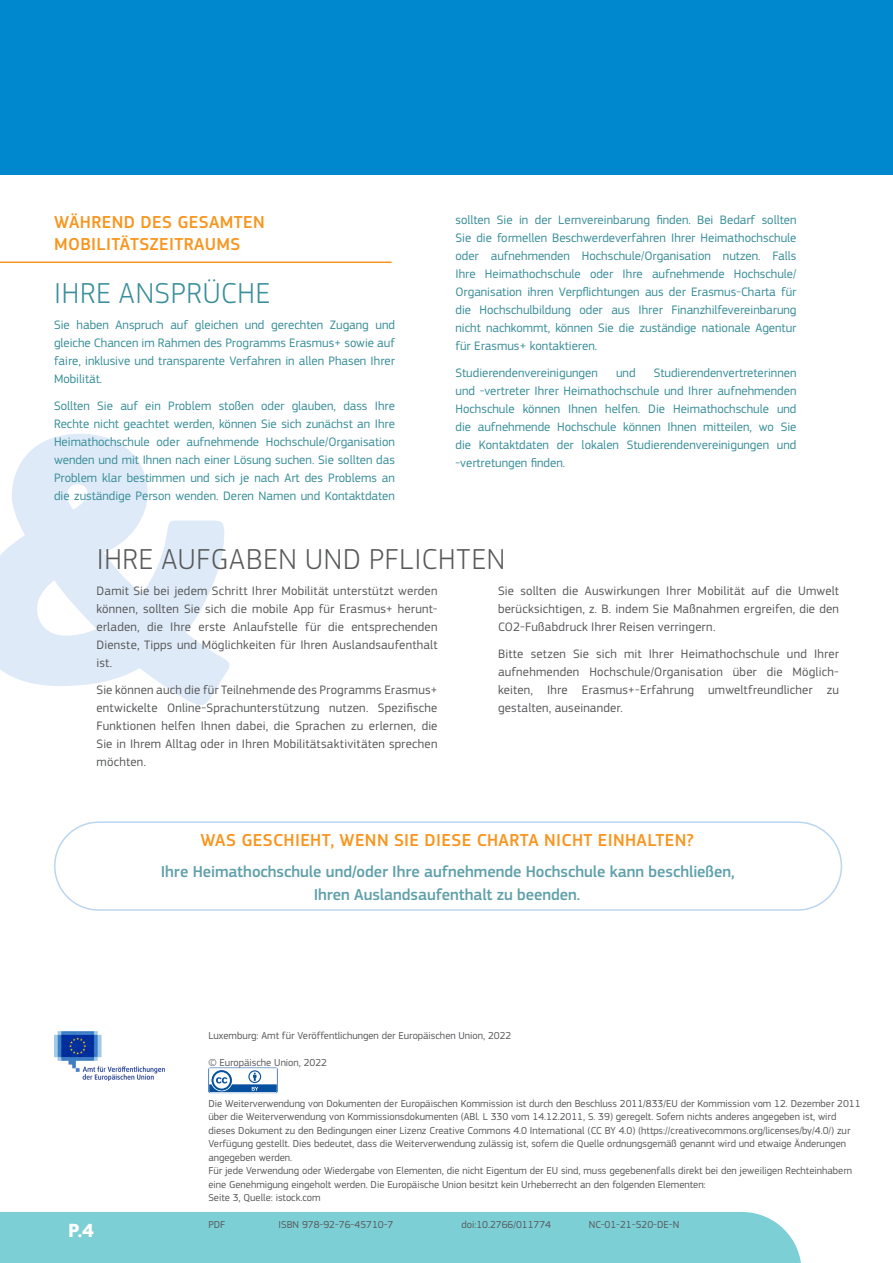
<style>
.page{position:relative;width:893px;height:1263px;background:#fff}
.page>*{position:absolute;margin:0;border:0;box-sizing:border-box;transform-origin:0 0}
.Title_2{font:300 30px "EC Square Sans Pro";letter-spacing:.03em;color:#58595b}
.chapter{font:300 30px "EC Square Sans Pro";letter-spacing:.03em;color:#398e99}
.t1{font:700 19.8px "EC Square Sans Pro";color:#fff}
.chapter-2{font:500 18px/21.6px "EC Square Sans Pro";letter-spacing:.02em;color:#f8951d}
.intro{font:500 16.5px/22.5px "EC Square Sans Pro";letter-spacing:-.005em;color:#5fa0ab;text-align:center}
.body_entitl{font:12.75px/18px "EC Square Sans Pro";color:#398e99;text-align:justify}
.body_Oblig{font:12.75px/18px "EC Square Sans Pro";letter-spacing:.015em;color:#58595b;text-align:justify}
.t2{font:10.5px/13.5px "EC Square Sans Pro";color:#58595b}
</style>
<div class="page">
<svg style="left:0;top:434px;width:230px;height:271px;fill:#deeaf7"></svg>
<hr style="left:0;top:261px;width:392px;height:2px;background:#f8951d">
<div style="left:0;top:1212px;width:801px;height:51px;background:#7dcfd6"></div>
<div style="left:0;top:0;width:893px;height:174px;background:#0088ce"></div>
<div style="left:54px;top:821px;width:788px;height:90px;border:2px solid #bad6f0;border-radius:44px"></div>
<svg style="left:208px;top:1067px;width:70px;height:26px"></svg>
<img style="left:54px;top:1031px;width:111px;height:49px">
<p class="chapter-2" style="left:54px;top:212px;width:212px">WÄHREND DES GESAMTEN<br>MOBILITÄTSZEITRAUMS</p>
<p class="chapter" style="left:54px;top:275px;width:217px">IHRE ANSPRÜCHE</p>
<p class="body_entitl" style="left:54px;top:316px;width:342px">Sie haben Anspruch auf gleichen und gerechten Zugang und gleiche Chancen im Rahmen des Programms Erasmus+ sowie auf faire, inklusive und transparente Verfahren in allen Phasen Ihrer Mobilität.</p>
<p class="body_entitl" style="left:54px;top:397px;width:342px">Sollten Sie auf ein Problem stoßen oder glauben, dass Ihre Rechte nicht geachtet werden, können Sie sich zunächst an Ihre Heimathochschule oder aufnehmende Hochschule/Organisation wenden und mit Ihnen nach einer Lösung suchen. Sie sollten das Problem klar bestimmen und sich je nach Art des Problems an die zuständige Person wenden. Deren Namen und Kontaktdaten</p>
<p class="body_entitl" style="left:455px;top:211px;width:342px">sollten Sie in der Lernvereinbarung finden. Bei Bedarf sollten Sie die formellen Beschwerdeverfahren Ihrer Heimathochschule oder aufnehmenden Hochschule/Organisation nutzen. Falls Ihre Heimathochschule oder Ihre aufnehmende Hochschule/ Organisation ihren Verpflichtungen aus der Erasmus-Charta für die Hochschulbildung oder aus Ihrer Finanzhilfevereinbarung nicht nachkommt, können Sie die zuständige nationale Agentur für Erasmus+ kontaktieren.</p>
<p class="body_entitl" style="left:455px;top:364px;width:144px">Studierendenvereinigungen</p>
<p class="body_entitl" style="left:616px;top:364px;width:21px">und</p>
<p class="body_entitl" style="left:455px;top:364px;width:342px;text-indent:198px">Studierendenvertreterinnen und -vertreter Ihrer Heimathochschule und Ihrer aufnehmenden Hochschule können Ihnen helfen. Die Heimathochschule und die aufnehmende Hochschule können Ihnen mitteilen, wo Sie die Kontaktdaten der lokalen Studierendenvereinigungen und -vertretungen finden.</p>
<h1 class="Title_2" style="left:97px;top:541px;width:410px">IHRE AUFGABEN UND PFLICHTEN</h1>
<p class="body_Oblig" style="left:97px;top:582px;width:342px">Damit Sie bei jedem Schritt Ihrer Mobilität unterstützt werden können, sollten Sie sich die mobile App für Erasmus+ herunt&shy;erladen, die Ihre erste Anlaufstelle für die entsprechenden Dienste, Tipps und Möglichkeiten für Ihren Auslandsaufenthalt ist.</p>
<p class="body_Oblig" style="left:97px;top:681px;width:342px">Sie können auch die für Teilnehmende des Programms Erasmus+ entwickelte Online-Sprachunterstützung nutzen. Spezifische Funktionen helfen Ihnen dabei, die Sprachen zu erlernen, die Sie in Ihrem Alltag oder in Ihren Mobilitätsaktivitäten sprechen möchten.</p>
<p class="body_Oblig" style="left:498px;top:582px;width:342px">Sie sollten die Auswirkungen Ihrer Mobilität auf die Umwelt berücksichtigen, z. B. indem Sie Maßnahmen ergreifen, die den CO2-Fußabdruck Ihrer Reisen verringern.</p>
<p class="body_Oblig" style="left:498px;top:645px;width:342px">Bitte setzen Sie sich mit Ihrer Heimathochschule und Ihrer aufnehmenden Hochschule/Organisation über die Möglich&shy;keiten, Ihre Erasmus+-Erfahrung umweltfreundlicher zu gestalten, auseinander.</p>
<h2 class="t1" style="left:68px;top:1218px;width:28px">P.4</h2>
<p class="chapter-2" style="left:200px;top:830px;width:495px">WAS GESCHIEHT, WENN SIE DIESE CHARTA NICHT EINHALTEN?</p>
<p class="intro" style="left:161px;top:861px;width:575px">Ihre Heimathochschule und/oder Ihre aufnehmende Hochschule kann beschließen,<br>Ihren Auslandsaufenthalt zu beenden.</p>
<p class="t2" style="left:208px;top:1029px;width:305px">Luxemburg: Amt für Veröffentlichungen der Europäischen Union, 2022</p>
<p class="t2" style="left:208px;top:1056px;width:120px">© Europäische Union, 2022</p>
<p class="t2" style="left:208px;top:1096px;width:654px">Die Weiterverwendung von Dokumenten der Europäischen Kommission ist durch den Beschluss 2011/833/EU der Kommission vom 12. Dezember 2011 über die Weiterverwendung von Kommissionsdokumenten (ABl. L 330 vom 14.12.2011, S. 39) geregelt. Sofern nichts anderes angegeben ist, wird dieses Dokument zu den Bedingungen einer Lizenz Creative Commons 4.0 International (CC BY 4.0) (https://creativecommons.org/licenses/by/4.0/) zur Verfügung gestellt. Dies bedeutet, dass die Weiterverwendung zulässig ist, sofern die Quelle ordnungsgemäß genannt wird und etwaige Änderungen angegeben werden.<br>Für jede Verwendung oder Wiedergabe von Elementen, die nicht Eigentum der EU sind, muss gegebenenfalls direkt bei den jeweiligen Rechteinhabern eine Genehmigung eingeholt werden. Die Europäische Union besitzt kein Urheberrecht an den folgenden Elementen:<br>Seite 3, Quelle: istock.com</p>
<p class="t2" style="left:208px;top:1218px;width:18px">PDF</p>
<p class="t2" style="left:279px;top:1218px;width:116px">ISBN 978-92-76-45710-7</p>
<p class="t2" style="left:461px;top:1218px;width:91px">doi:10.2766/011774</p>
<p class="t2" style="left:589px;top:1218px;width:92px">NC-01-21-520-DE-N</p>
</div>
